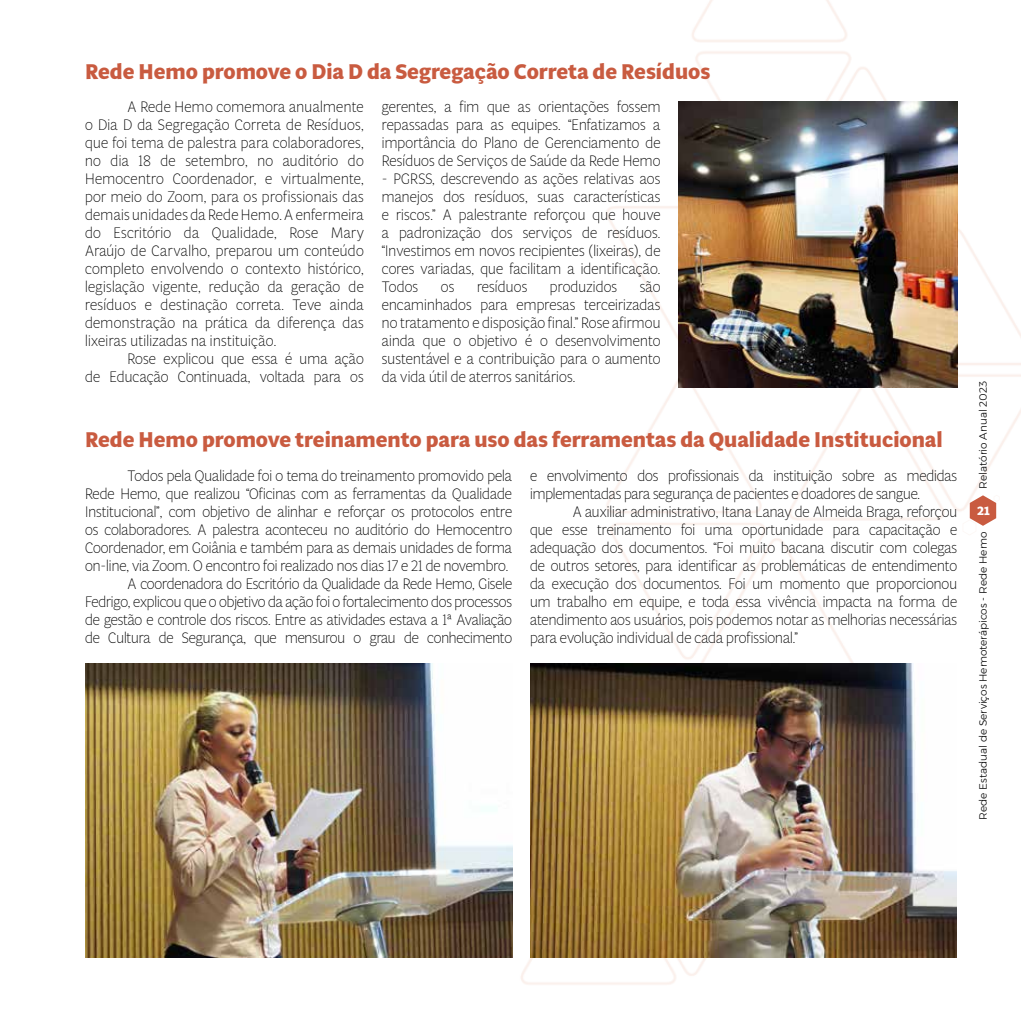
<style>
.page{position:relative;width:1021px;height:1021px;background:#fff}
.page>*{position:absolute;margin:0;border:0;box-sizing:border-box;transform-origin:0 0}
.t1{font:700 21px "Multi Display";color:#c95b40}
.t2{font:300 15px/18px "Multi Display";color:#000;text-align:justify}
.t3{font:700 12px "Multi Display";color:#fff}
.t4{font:300 10.5px "Montserrat";color:#000}
</style>
<div class="page">
<img style="left:85px;top:0;width:935px;height:985px">
<svg style="left:962px;top:495px;width:37px;height:40px"></svg>
<img style="left:678px;top:101px;width:279px;height:286px">
<img style="left:85px;top:663px;width:427px;height:294px">
<img style="left:531px;top:663px;width:425px;height:294px">
<h1 class="t1" style="left:85px;top:57px;width:626px">Rede Hemo promove o Dia D da Segregação Correta de Resíduos</h1>
<p class="t2" style="left:85px;top:97px;width:280px;text-indent:43px">A Rede Hemo comemora anualmente o Dia D da Segregação Correta de Resíduos, que foi tema de palestra para colaboradores, no dia 18 de setembro, no auditório do Hemocentro Coordenador, e virtualmente, por meio do Zoom, para os profissionais das demais unidades da Rede Hemo. A enfermeira do Escritório da Qualidade, Rose Mary Araújo de Carvalho, preparou um conteúdo completo envolvendo o contexto histórico, legislação vigente, redução da geração de resíduos e destinação correta. Teve ainda demonstração na prática da diferença das lixeiras utilizadas na instituição.</p>
<p class="t2" style="left:85px;top:349px;width:280px;text-align:right">Rose explicou que essa é uma ação<br>de Educação Continuada, voltada para os</p>
<p class="t2" style="left:382px;top:97px;width:280px">gerentes, a fim que as orientações fossem repassadas para as equipes. “Enfatizamos a importância do Plano de Gerenciamento de Resíduos de Serviços de Saúde da Rede Hemo</p>
<p class="t2" style="left:382px;top:169px;width:280px">- PGRSS, descrevendo as ações relativas aos manejos dos resíduos, suas características e riscos.” A palestrante reforçou que houve a padronização dos serviços de resíduos. “Investimos em novos recipientes (lixeiras), de cores variadas, que facilitam a identificação.<br>Todos</p>
<p class="t2" style="left:441px;top:277px;width:15px">os</p>
<p class="t2" style="left:477px;top:277px;width:52px">resíduos</p>
<p class="t2" style="left:550px;top:277px;width:69px">produzidos</p>
<p class="t2" style="left:382px;top:277px;width:280px;text-indent:258px">são encaminhados para empresas terceirizadas no tratamento e disposição final.” Rose afirmou ainda que o objetivo é o desenvolvimento sustentável e a contribuição para o aumento da vida útil de aterros sanitários.</p>
<h1 class="t1" style="left:85px;top:425px;width:859px">Rede Hemo promove treinamento para uso das ferramentas da Qualidade Institucional</h1>
<p class="t2" style="left:85px;top:465px;width:428px;text-align:right">Todos pela Qualidade foi o tema do treinamento promovido pela<br>Rede Hemo, que realizou “Oficinas com as ferramentas da Qualidade Institucional”, com objetivo de alinhar e reforçar os protocolos entre os colaboradores. A palestra aconteceu no auditório do Hemocentro Coordenador, em Goiânia e também para as demais unidades de forma on-line, via Zoom. O encontro foi realizado nos dias 17 e 21 de novembro.<br>A coordenadora do Escritório da Qualidade da Rede Hemo, Gisele Fedrigo, explicou que o objetivo da ação foi o fortalecimento dos processos de gestão e controle dos riscos. Entre as atividades estava a 1ª Avaliação de Cultura de Segurança, que mensurou o grau de conhecimento</p>
<p class="t2" style="left:530px;top:465px;width:428px">e envolvimento dos profissionais da instituição sobre as medidas implementadas para segurança de pacientes e doadores de sangue.</p>
<p class="t2" style="left:530px;top:501px;width:428px;text-indent:43px">A auxiliar administrativo, Itana Lanay de Almeida Braga, reforçou que esse treinamento foi uma oportunidade para capacitação e adequação dos documentos. “Foi muito bacana discutir com colegas de outros setores, para identificar as problemáticas de entendimento da execução dos documentos. Foi um momento que proporcionou um trabalho em equipe, e toda essa vivência impacta na forma de atendimento aos usuários, pois podemos notar as melhorias necessárias para evolução individual de cada profissional.”</p>
<p class="t4" style="left:975px;top:488px;width:109px;rotate:-90deg">Relatório Anual 2023</p>
<p class="t3" style="left:977px;top:502px;width:14px">21</p>
<p class="t4" style="left:975px;top:819px;width:289px;rotate:-90deg">Rede Estadual de Serviços Hemoterápicos - Rede Hemo</p>
</div>
